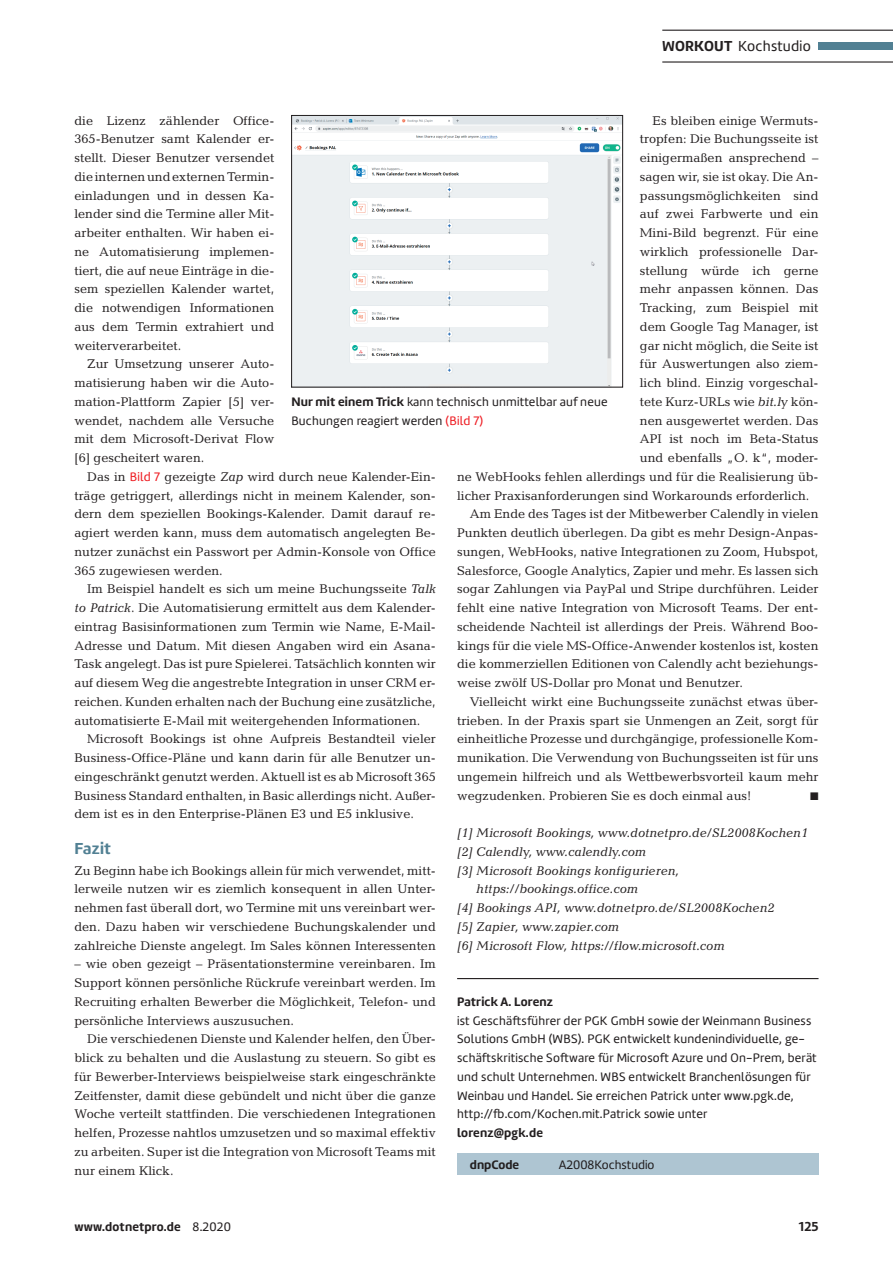
<style>
.page{position:relative;width:893px;height:1263px;background:#fff}
.page>*{position:absolute;margin:0;border:0;box-sizing:border-box;transform-origin:0 0}
.IR_00_fliesstext_hea{font:700 16.5px "Amelia";letter-spacing:.015em;color:#518093}
.IR_40_seitenstrecke{font:15px "Amelia";letter-spacing:.015em;color:#231f20}
.IR_40_seitenstrecke-2{font:700 13.5px "Amelia";color:#231f20}
.t1{font:12.75px/18.8px "Candida Std";color:#231f20;text-align:justify}
.t2{font:12.75px/18.8px "Amelia";letter-spacing:.015em;color:#231f20}
.t3{font:italic 12.75px/18.8px "Candida Std";color:#231f20}
.IR_40_seitenstrecke-3{font:700 12.75px "Amelia";letter-spacing:.015em;color:#231f20}
.s1{font-weight:700}
.s2{font-family:"Amelia";color:#ee1d23}
.s3{font-style:italic}
.s4{color:#ee1d23}
.s5{font-weight:400}
</style>
<div class="page">
<hr style="left:662px;top:30px;width:231px;height:1px;background:#231f20">
<hr style="left:662px;top:61px;width:231px;height:2px;background:#231f20">
<div style="left:819px;top:42px;width:74px;height:8px;background:#518093"></div>
<hr style="left:457px;top:978px;width:362px;height:1px;background:#231f20">
<div style="left:457px;top:1153px;width:362px;height:22px;background:#aec5d2"></div>
<img style="left:293px;top:117px;width:328px;height:268px">
<div style="left:291px;top:115px;width:332px;height:272px;border:1px solid #231f20"></div>
<p class="IR_40_seitenstrecke" style="left:662px;top:37px;width:150px"><span class="s1">WORKOUT</span> Kochstudio</p>
<p class="t1" style="left:74px;top:111px;width:201px;text-align:left">die Lizenz zählender Office-<br>365-Benutzer samt Kalender er&shy;stellt. Dieser Benutzer versendet die internen und externen Termin&shy;einladungen und in dessen Ka&shy;lender sind die Termine aller Mit&shy;arbeiter enthalten. Wir haben ei&shy;ne Automatisierung implemen&shy;tiert, die auf neue Einträge in die&shy;sem speziellen Kalender wartet, die notwendigen Informationen aus dem Termin extrahiert und weiterverarbeitet.</p>
<p class="t1" style="left:74px;top:355px;width:201px;text-indent:13px">Zur Umsetzung unserer Auto&shy;matisierung haben wir die Auto&shy;mation-Plattform Zapier [5] ver&shy;wendet, nachdem alle Versuche mit dem Microsoft-Derivat Flow [6] gescheitert waren.</p>
<p class="t1" style="left:74px;top:467px;width:363px;text-indent:13px">Das in <span class="s2">Bild 7</span> gezeigte <span class="s3">Zap</span> wird durch neue Kalender-Ein&shy;träge getriggert, allerdings nicht in meinem Kalender, son&shy;dern dem speziellen Bookings-Kalender. Damit darauf re&shy;agiert werden kann, muss dem automatisch angelegten Be&shy;nutzer zunächst ein Passwort per Admin-Konsole von Office 365 zugewiesen werden.</p>
<p class="t1" style="left:74px;top:580px;width:363px;text-indent:13px">Im Beispiel handelt es sich um meine Buchungsseite <span class="s3">Talk to Patrick</span>. Die Automatisierung ermittelt aus dem Kalender&shy;eintrag Basisinformationen zum Termin wie Name, E-Mail-Adresse und Datum. Mit diesen Angaben wird ein Asana-Task angelegt. Das ist pure Spielerei. Tatsächlich konnten wir auf diesem Weg die angestrebte Integration in unser CRM er&shy;reichen. Kunden erhalten nach der Buchung eine zusätzliche, automatisierte E-Mail mit weitergehenden Informationen.</p>
<p class="t1" style="left:74px;top:730px;width:363px;text-indent:13px">Microsoft Bookings ist ohne Aufpreis Bestandteil vieler Business-Office-Pläne und kann darin für alle Benutzer un&shy;eingeschränkt genutzt werden. Aktuell ist es ab Microsoft 365<br>Business Standard enthalten, in Basic allerdings nicht. Außer&shy;dem ist es in den Enterprise-Plänen E3 und E5 inklusive.</p>
<p class="IR_00_fliesstext_hea" style="left:74px;top:839px;width:38px">Fazit</p>
<p class="t1" style="left:74px;top:861px;width:363px">Zu Beginn habe ich Bookings allein für mich verwendet, mitt&shy;lerweile nutzen wir es ziemlich konsequent in allen Unter&shy;nehmen fast überall dort, wo Termine mit uns vereinbart wer&shy;den. Dazu haben wir verschiedene Buchungskalender und zahlreiche Dienste angelegt. Im Sales können Interessenten</p>
<p class="t1" style="left:74px;top:955px;width:363px">– wie oben gezeigt – Präsentationstermine vereinbaren. Im Support können persönliche Rückrufe vereinbart werden. Im Recruiting erhalten Bewerber die Möglichkeit, Telefon- und persönliche Interviews auszusuchen.</p>
<p class="t1" style="left:74px;top:1030px;width:363px;text-indent:13px">Die verschiedenen Dienste und Kalender helfen, den Über&shy;blick zu behalten und die Auslastung zu steuern. So gibt es für Bewerber-Interviews beispielweise stark eingeschränkte Zeitfenster, damit diese gebündelt und nicht über die ganze Woche verteilt stattfinden. Die verschiedenen Integrationen helfen, Prozesse nahtlos umzusetzen und so maximal effektiv zu arbeiten. Super ist die Integration von Microsoft Teams mit nur einem Klick.</p>
<p class="t1" style="left:653px;top:111px;width:166px">Es bleiben einige Wermuts-</p>
<p class="t1" style="left:640px;top:130px;width:180px">tropfen: Die Buchungsseite ist</p>
<p class="t1" style="left:640px;top:148px;width:180px">einigermaßen ansprechend –</p>
<p class="t1" style="left:640px;top:167px;width:180px">sagen wir, sie ist okay. Die An-</p>
<p class="t1" style="left:640px;top:186px;width:180px">passungsmöglichkeiten sind</p>
<p class="t1" style="left:640px;top:205px;width:180px">auf zwei Farbwerte und ein</p>
<p class="t1" style="left:640px;top:223px;width:180px">Mini-Bild begrenzt. Für eine</p>
<p class="t1" style="left:640px;top:242px;width:180px">wirklich professionelle Dar-</p>
<p class="t1" style="left:640px;top:261px;width:180px">stellung würde ich gerne</p>
<p class="t1" style="left:640px;top:280px;width:180px">mehr anpassen können. Das</p>
<p class="t1" style="left:640px;top:298px;width:180px">Tracking, zum Beispiel mit</p>
<p class="t1" style="left:640px;top:317px;width:180px">dem Google Tag Manager, ist</p>
<p class="t1" style="left:640px;top:336px;width:180px">gar nicht möglich, die Seite ist</p>
<p class="t1" style="left:640px;top:355px;width:180px">für Auswertungen also ziem-</p>
<p class="t1" style="left:640px;top:373px;width:180px">lich blind. Einzig vorgeschal-</p>
<p class="t1" style="left:640px;top:392px;width:180px">tete Kurz-URLs wie <span class="s3">bit.ly</span> kön-</p>
<p class="t1" style="left:640px;top:411px;width:180px">nen ausgewertet werden. Das</p>
<p class="t1" style="left:640px;top:430px;width:180px">API ist noch im Beta-Status</p>
<p class="t1" style="left:640px;top:448px;width:180px">und ebenfalls „O. k“, moder-</p>
<p class="t1" style="left:457px;top:467px;width:363px">ne WebHooks fehlen allerdings und für die Realisierung üb-</p>
<p class="t1" style="left:457px;top:486px;width:354px">licher Praxisanforderungen sind Workarounds erforderlich.</p>
<p class="t1" style="left:457px;top:505px;width:363px;text-indent:13px">Am Ende des Tages ist der Mitbewerber Calendly in vielen Punkten deutlich überlegen. Da gibt es mehr Design-Anpas&shy;sungen, WebHooks, native Integrationen zu Zoom, Hubspot, Salesforce, Google Analytics, Zapier und mehr. Es lassen sich sogar Zahlungen via PayPal und Stripe durchführen. Leider fehlt eine native Integration von Microsoft Teams. Der ent&shy;scheidende Nachteil ist allerdings der Preis. Während Boo&shy;kings für die viele MS-Office-Anwender kostenlos ist, kosten die kommerziellen Editionen von Calendly acht beziehungs&shy;weise zwölf US-Dollar pro Monat und Benutzer.</p>
<p class="t1" style="left:457px;top:692px;width:363px;text-indent:13px">Vielleicht wirkt eine Buchungsseite zunächst etwas über&shy;trieben. In der Praxis spart sie Unmengen an Zeit, sorgt für einheitliche Prozesse und durchgängige, professionelle Kom&shy;munikation. Die Verwendung von Buchungsseiten ist für uns ungemein hilfreich und als Wettbewerbsvorteil kaum mehr wegzudenken. Probieren Sie es doch einmal aus!</p>
<p class="t3" style="left:457px;top:823px;width:352px">[1] Microsoft Bookings, www.dotnetpro.de/SL2008Kochen1</p>
<p class="t3" style="left:457px;top:842px;width:191px">[2] Calendly, www.calendly.com</p>
<p class="t3" style="left:476px;top:861px;width:204px;text-indent:-19px">[3] Microsoft Bookings konfigurieren, https://bookings.office.com</p>
<p class="t3" style="left:457px;top:898px;width:319px">[4] Bookings API, www.dotnetpro.de/SL2008Kochen2</p>
<p class="t3" style="left:457px;top:917px;width:164px">[5] Zapier, www.zapier.com</p>
<p class="t3" style="left:457px;top:936px;width:269px">[6] Microsoft Flow, https://flow.microsoft.com</p>
<p class="t2" style="left:291px;top:392px;width:318px"><span class="s1">Nur mit einem Trick</span> kann technisch unmittelbar auf neue<br>Buchungen reagiert werden <span class="s4">(Bild 7)</span></p>
<p class="IR_40_seitenstrecke-3" style="left:457px;top:994px;width:97px">Patrick A. Lorenz</p>
<p class="t2" style="left:457px;top:1011px;width:361px">ist Geschäftsführer der PGK GmbH sowie der Weinmann Business Solutions GmbH (WBS). PGK entwickelt kundenindividuelle, ge&shy;schäftskritische Software für Microsoft Azure und On-Prem, berät und schult Unternehmen. WBS entwickelt Branchenlösungen für Weinbau und Handel. Sie erreichen Patrick unter www.pgk.de, http://fb.com/Kochen.mit.Patrick sowie unter</p>
<p class="IR_40_seitenstrecke-3" style="left:457px;top:1125px;width:87px">lorenz@pgk.de</p>
<p class="IR_40_seitenstrecke-3" style="left:470px;top:1157px;width:51px">dnpCode</p>
<p class="t2" style="left:559px;top:1155px;width:97px">A2008Kochstudio</p>
<p class="IR_40_seitenstrecke-3" style="left:74px;top:1219px;width:158px">www.dotnetpro.de <span class="s5">8.2020</span></p>
<p class="IR_40_seitenstrecke-2" style="left:799px;top:1218px;width:21px">125</p>
</div>
